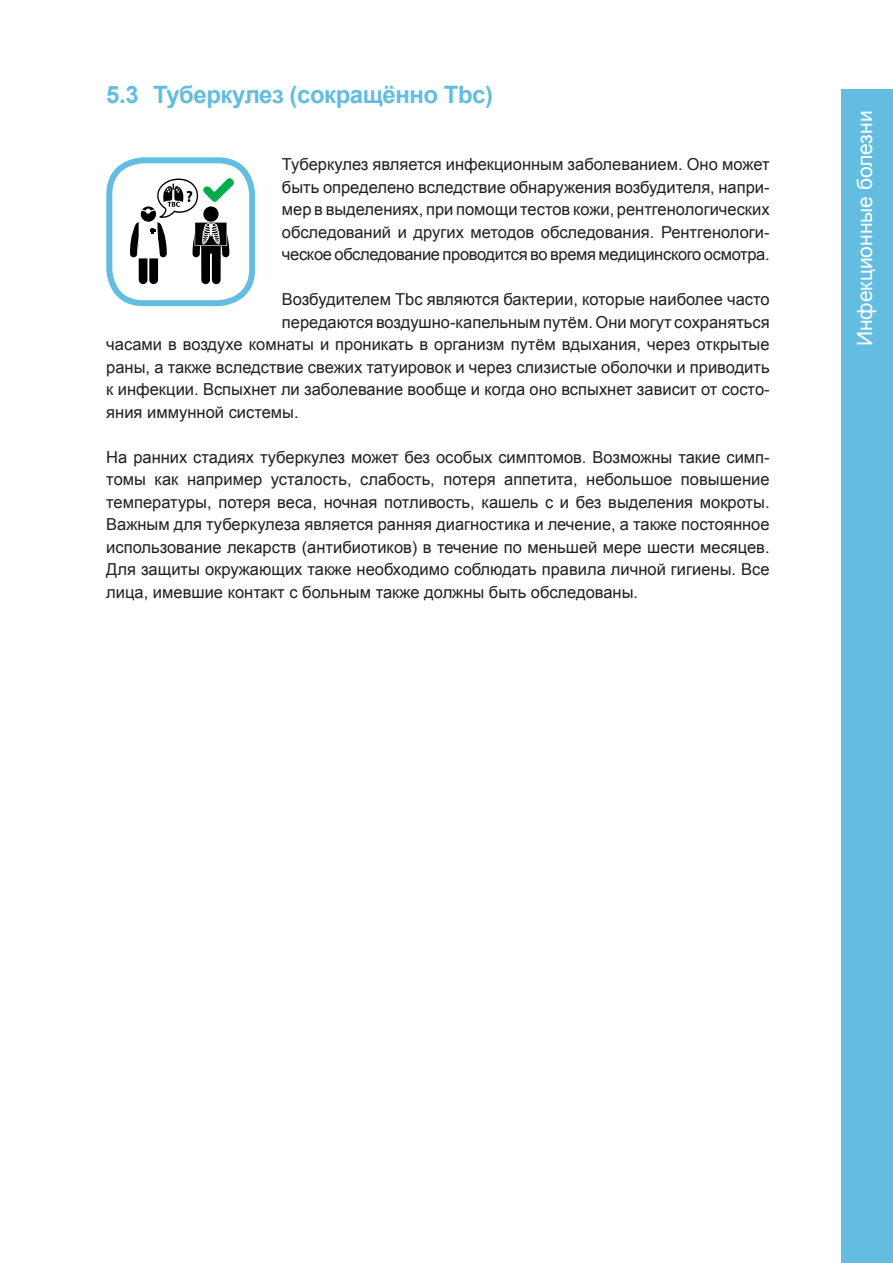
<style>
.page{position:relative;width:893px;height:1263px;background:#fff}
.page>*{position:absolute;margin:0;border:0;box-sizing:border-box;transform-origin:0 0}
.t1{font:700 24px "Arial";letter-spacing:-.02em;color:#62bde0}
.t2{font:21px "Arial";color:#fff}
.t3{font:16.5px/22.5px "Arial";color:#231f20;text-align:justify}
</style>
<div class="page">
<div style="left:842px;top:89px;width:51px;height:1174px;background:#62bde0"></div>
<div style="left:106px;top:157px;width:149px;height:149px;border:6px solid #62bde0;border-radius:34px"></div>
<svg style="left:130px;top:178px;width:104px;height:106px"></svg>
<h1 class="t1" style="left:106px;top:78px;width:388px">5.3 Туберкулез (сокращённо Тbc)</h1>
<p class="t3" style="left:282px;top:153px;width:489px">Туберкулез является инфекционным заболеванием. Оно может быть определено вследствие обнаружения возбудителя, напри&shy;мер в выделениях, при помощи тестов кожи, рентгенологических обследований и других методов обследования. Рентгенологи&shy;ческое обследование проводится во время медицинского осмотра.</p>
<p class="t3" style="left:282px;top:288px;width:489px">Возбудителем Тbc являются бактерии, которые наиболее часто</p>
<p class="t3" style="left:282px;top:311px;width:489px">передаются воздушно-капельным путём. Они могут сохраняться</p>
<p class="t3" style="left:106px;top:333px;width:665px">часами в воздухе комнаты и проникать в организм путём вдыхания, через открытые</p>
<p class="t3" style="left:106px;top:356px;width:665px">раны, а также вследствие свежих татуировок и через слизистые оболочки и приводить</p>
<p class="t3" style="left:106px;top:378px;width:665px">к инфекции. Вспыхнет ли заболевание вообще и когда оно вспыхнет зависит от состо-</p>
<p class="t3" style="left:106px;top:401px;width:194px">яния иммунной системы.</p>
<p class="t3" style="left:106px;top:446px;width:665px">На ранних стадиях туберкулез может без особых симптомов. Возможны такие симп&shy;томы как например усталость, слабость, потеря аппетита, небольшое повышение температуры, потеря веса, ночная потливость, кашель с и без выделения мокроты.<br>Важным для туберкулеза является ранняя диагностика и лечение, а также постоянное использование лекарств (антибиотиков) в течение по меньшей мере шести месяцев.<br>Для защиты окружающих также необходимо соблюдать правила личной гигиены. Все лица, имевшие контакт с больным также должны быть обследованы.</p>
<p class="t2" style="left:851px;top:346px;width:237px;rotate:-90deg">Инфекционные болезни</p>
</div>
